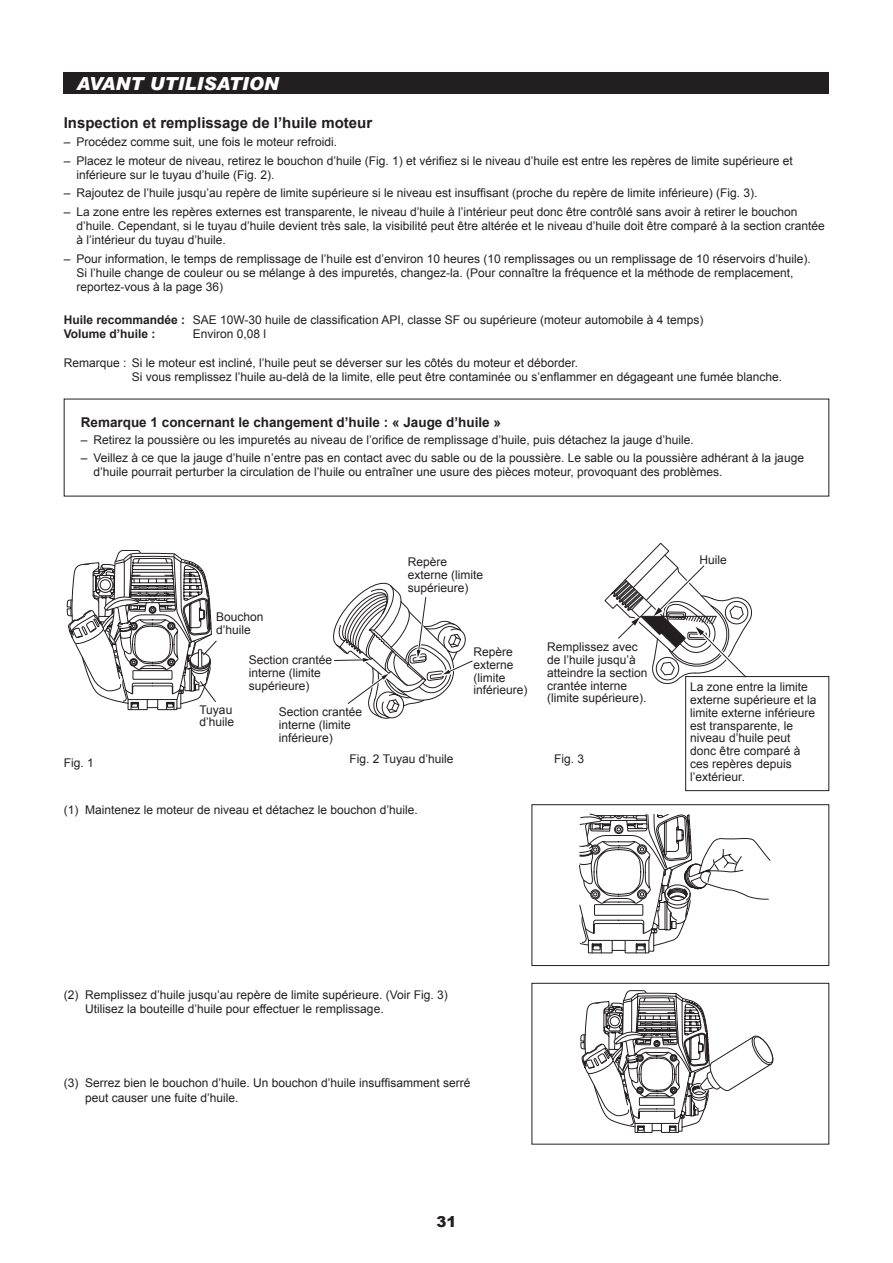
<style>
.page{position:relative;width:893px;height:1263px;background:#fff}
.page>*{position:absolute;margin:0;border:0;box-sizing:border-box;transform-origin:0 0}
.t1{font:italic 900 18px "Arial";color:#fff}
.t2{font:700 15px "Arial";color:#231f20}
.t3{font:900 15px "Arial";color:#231f20}
.t4{font:700 13.5px "Arial";color:#231f20}
.t5{font:12px/12.8px "Arial";color:#231f20}
.s1{font-weight:700}
</style>
<div class="page">
<div style="left:64px;top:72px;width:765px;height:22px;background:#231f20"></div>
<svg style="left:580px;top:990px;width:194px;height:143px"></svg>
<svg style="left:579px;top:814px;width:191px;height:139px"></svg>
<div style="left:531px;top:804px;width:298px;height:162px;border:1px solid #231f20"></div>
<div style="left:531px;top:983px;width:298px;height:161px;border:1px solid #231f20"></div>
<svg style="left:66px;top:550px;width:151px;height:160px"></svg>
<svg style="left:333px;top:583px;width:140px;height:136px"></svg>
<svg style="left:604px;top:542px;width:148px;height:142px"></svg>
<div style="left:685px;top:676px;width:144px;height:115px;border:1px solid #231f20"></div>
<h1 class="t1" style="left:77px;top:72px;width:204px">AVANT UTILISATION</h1>
<p class="t2" style="left:64px;top:113px;width:310px">Inspection et remplissage de l’huile moteur</p>
<p class="t5" style="left:64px;top:136px;width:275px">– Procédez comme suit, une fois le moteur refroidi.</p>
<p class="t5" style="left:77px;top:153px;width:718px;line-height:14.2px;text-indent:-13px">– Placez le moteur de niveau, retirez le bouchon d’huile (Fig. 1) et vérifiez si le niveau d’huile est entre les repères de limite supérieure et inférieure sur le tuyau d’huile (Fig. 2).</p>
<p class="t5" style="left:64px;top:187px;width:695px">– Rajoutez de l’huile jusqu’au repère de limite supérieure si le niveau est insuffisant (proche du repère de limite inférieure) (Fig. 3).</p>
<p class="t5" style="left:77px;top:205px;width:750px;line-height:14.2px;text-indent:-13px">– La zone entre les repères externes est transparente, le niveau d’huile à l’intérieur peut donc être contrôlé sans avoir à retirer le bouchon d’huile. Cependant, si le tuyau d’huile devient très sale, la visibilité peut être altérée et le niveau d’huile doit être comparé à la section crantée à l’intérieur du tuyau d’huile.</p>
<p class="t5" style="left:77px;top:252px;width:736px;line-height:14.2px;text-indent:-13px">– Pour information, le temps de remplissage de l’huile est d’environ 10 heures (10 remplissages ou un remplissage de 10 réservoirs d’huile).<br>Si l’huile change de couleur ou se mélange à des impuretés, changez-la. (Pour connaître la fréquence et la méthode de remplacement, reportez-vous à la page 36)</p>
<p class="t5" style="left:64px;top:313px;width:641px;line-height:14.2px"><span class="s1">Huile recommandée :</span> SAE 10W-30 huile de classification API, classe SF ou supérieure (moteur automobile à 4 temps)<br><span class="s1">Volume d’huile :</span></p>
<p class="t5" style="left:193px;top:328px;width:75px">Environ 0,08 l</p>
<p class="t5" style="left:132px;top:356px;width:652px;line-height:14.2px;text-indent:-68px">Remarque : Si le moteur est incliné, l’huile peut se déverser sur les côtés du moteur et déborder.<br>Si vous remplissez l’huile au-delà de la limite, elle peut être contaminée ou s’enflammer en dégageant une fumée blanche.</p>
<p class="t4" style="left:81px;top:414px;width:422px">Remarque 1 concernant le changement d’huile : « Jauge d’huile »</p>
<p class="t5" style="left:81px;top:433px;width:615px">– Retirez la poussière ou les impuretés au niveau de l’orifice de remplissage d’huile, puis détachez la jauge d’huile.</p>
<p class="t5" style="left:94px;top:451px;width:712px;line-height:14.2px;text-indent:-13px">– Veillez à ce que la jauge d’huile n’entre pas en contact avec du sable ou de la poussière. Le sable ou la poussière adhérant à la jauge d’huile pourrait perturber la circulation de l’huile ou entraîner une usure des pièces moteur, provoquant des problèmes.</p>
<p class="t5" style="left:216px;top:611px;width:49px">Bouchon d’huile</p>
<p class="t5" style="left:408px;top:556px;width:77px">Repère externe (limite supérieure)</p>
<p class="t5" style="left:700px;top:553px;width:29px">Huile</p>
<p class="t5" style="left:199px;top:703px;width:36px">Tuyau d’huile</p>
<p class="t5" style="left:249px;top:654px;width:85px">Section crantée interne (limite supérieure)</p>
<p class="t5" style="left:473px;top:645px;width:56px">Repère externe (limite inférieure)</p>
<p class="t5" style="left:279px;top:706px;width:85px">Section crantée interne (limite inférieure)</p>
<p class="t5" style="left:547px;top:641px;width:102px">Remplissez avec de l’huile jusqu’à atteindre la section crantée interne (limite supérieure).</p>
<p class="t5" style="left:64px;top:757px;width:32px">Fig. 1</p>
<p class="t5" style="left:350px;top:752px;width:106px">Fig. 2 Tuyau d’huile</p>
<p class="t5" style="left:554px;top:752px;width:32px">Fig. 3</p>
<p class="t5" style="left:64px;top:803px;width:356px">(1) Maintenez le moteur de niveau et détachez le bouchon d’huile.</p>
<p class="t5" style="left:690px;top:681px;width:128px">La zone entre la limite externe supérieure et la limite externe inférieure est transparente, le niveau d’huile peut donc être comparé à ces repères depuis l’extérieur.</p>
<p class="t5" style="left:85px;top:988px;width:364px;line-height:14.2px;text-indent:-21px">(2) Remplissez d’huile jusqu’au repère de limite supérieure. (Voir Fig. 3)<br>Utilisez la bouteille d’huile pour effectuer le remplissage.</p>
<p class="t5" style="left:85px;top:1076px;width:387px;line-height:14.2px;text-indent:-21px">(3) Serrez bien le bouchon d’huile. Un bouchon d’huile insuffisamment serré peut causer une fuite d’huile.</p>
<p class="t3" style="left:436px;top:1210px;width:22px">31</p>
</div>
